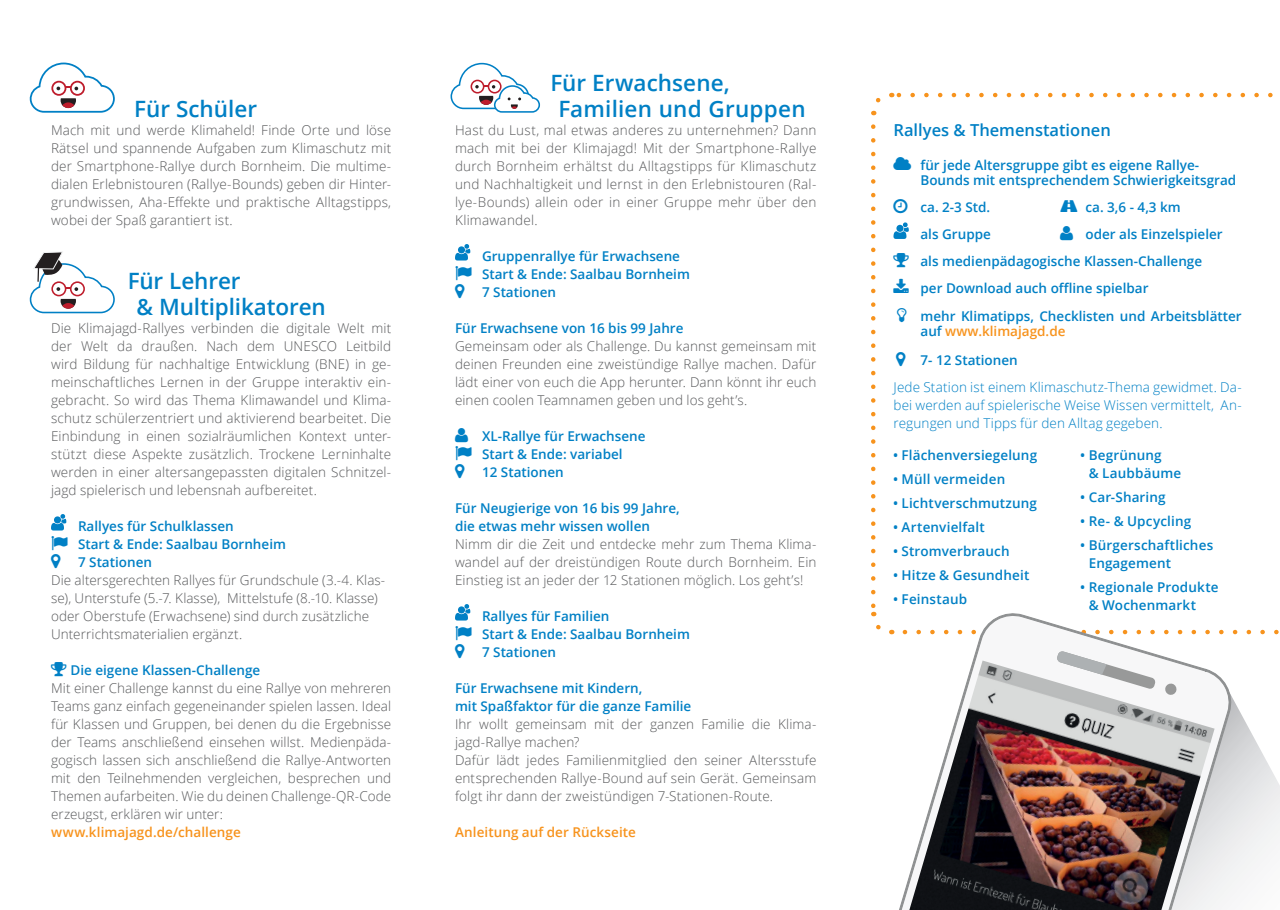
<style>
.page{position:relative;width:1280px;height:910px;background:#fff}
.page>*{position:absolute;margin:0;border:0;box-sizing:border-box;transform-origin:0 0}
.t1{font:600 22.5px/25.5px "Open Sans";color:#0080c5}
.t2{font:600 16.5px "Open Sans";color:#0080c5}
.t3{font:300 13.5px/18px "Open Sans";letter-spacing:.01em;color:#57585a;text-align:justify}
.t4{font:600 13.5px/18px "Open Sans";color:#0080c5}
.t5{font:300 13.5px/18px "Open Sans";letter-spacing:.01em;color:#0080c5;text-align:justify}
.t6{font:600 13.5px "Open Sans";letter-spacing:.005em;color:#f7931d}
.s1{color:#f7931d}
</style>
<div class="page">
<svg style="left:871px;top:98px;width:10px;height:17px"></svg>
<svg style="left:898px;top:93px;width:375px;height:4px"></svg>
<svg style="left:1236px;top:705px;width:44px;height:179px"></svg>
<svg style="left:973px;top:637px;width:263px;height:272px"></svg>
<svg style="left:1057px;top:651px;width:99px;height:9px"></svg>
<img style="left:909px;top:660px;width:305px;height:250px">
<svg style="left:29px;top:62px;width:86px;height:51px"></svg>
<svg style="left:29px;top:251px;width:86px;height:63px"></svg>
<svg style="left:451px;top:62px;width:89px;height:51px"></svg>
<svg style="left:455px;top:244px;width:16px;height:17px"></svg>
<svg style="left:455px;top:604px;width:16px;height:17px"></svg>
<svg style="left:51px;top:514px;width:16px;height:17px"></svg>
<svg style="left:871px;top:127px;width:408px;height:510px"></svg>
<h1 class="t1" style="left:134px;top:95px;width:124px">Für Schüler</h1>
<p class="t3" style="left:51px;top:120px;width:342px">Mach mit und werde Klimaheld! Finde Orte und löse Rätsel und spannende Aufgaben zum Klimaschutz mit der Smartphone-Rallye durch Bornheim. Die multime&shy;dialen Erlebnistouren (Rallye-Bounds) geben dir Hinter&shy;grundwissen, Aha-Effekte und praktische Alltagstipps, wobei der Spaß garantiert ist.</p>
<h1 class="t1" style="left:137px;top:268px;width:191px;text-indent:-9px">Für Lehrer<br>&amp; Multiplikatoren</h1>
<p class="t3" style="left:51px;top:318px;width:342px">Die Klimajagd-Rallyes verbinden die digitale Welt mit der Welt da draußen. Nach dem UNESCO Leitbild wird Bildung für nachhaltige Entwicklung (BNE) in ge&shy;meinschaftliches Lernen in der Gruppe interaktiv ein&shy;gebracht. So wird das Thema Klimawandel und Klima&shy;schutz schülerzentriert und aktivierend bearbeitet. Die Einbindung in einen sozialräumlichen Kontext unter&shy;stützt diese Aspekte zusätzlich. Trockene Lerninhalte werden in einer altersangepassten digitalen Schnitzel&shy;jagd spielerisch und lebensnah aufbereitet.</p>
<p class="t4" style="left:78px;top:516px;width:209px">Rallyes für Schulklassen<br>Start &amp; Ende: Saalbau Bornheim<br>7 Stationen</p>
<p class="t3" style="left:51px;top:570px;width:336px;text-align:left">Die altersgerechten Rallyes für Grundschule (3.-4. Klas&shy;se), Unterstufe (5.-7. Klasse), Mittelstufe (8.-10. Klasse) oder Oberstufe (Erwachsene) sind durch zusätzliche Unterrichtsmaterialien ergänzt.</p>
<p class="t4" style="left:70px;top:660px;width:191px">Die eigene Klassen-Challenge</p>
<p class="t3" style="left:51px;top:678px;width:342px">Mit einer Challenge kannst du eine Rallye von mehreren Teams ganz einfach gegeneinander spielen lassen. Ideal für Klassen und Gruppen, bei denen du die Ergebnisse der Teams anschließend einsehen willst. Medienpäda&shy;gogisch lassen sich anschließend die Rallye-Antworten mit den Teilnehmenden vergleichen, besprechen und Themen aufarbeiten. Wie du deinen Challenge-QR-Code erzeugst, erklären wir unter:</p>
<p class="t6" style="left:51px;top:822px;width:191px">www.klimajagd.de/challenge</p>
<h1 class="t1" style="left:558px;top:70px;width:249px;text-indent:-8px">Für Erwachsene,<br>Familien und Gruppen</h1>
<p class="t3" style="left:455px;top:120px;width:363px">Hast du Lust, mal etwas anderes zu unternehmen? Dann mach mit bei der Klimajagd! Mit der Smartphone-Rallye durch Bornheim erhältst du Alltagstipps für Klimaschutz und Nachhaltigkeit und lernst in den Erlebnistouren (Ral&shy;lye-Bounds) allein oder in einer Gruppe mehr über den Klimawandel.</p>
<p class="t4" style="left:482px;top:246px;width:209px">Gruppenrallye für Erwachsene<br>Start &amp; Ende: Saalbau Bornheim<br>7 Stationen</p>
<p class="t4" style="left:455px;top:318px;width:230px">Für Erwachsene von 16 bis 99 Jahre</p>
<p class="t3" style="left:455px;top:336px;width:363px">Gemeinsam oder als Challenge. Du kannst gemeinsam mit deinen Freunden eine zweistündige Rallye machen. Dafür lädt einer von euch die App herunter. Dann könnt ihr euch einen coolen Teamnamen geben und los geht’s.</p>
<p class="t4" style="left:482px;top:426px;width:165px">XL-Rallye für Erwachsene<br>Start &amp; Ende: variabel<br>12 Stationen</p>
<p class="t4" style="left:455px;top:498px;width:226px">Für Neugierige von 16 bis 99 Jahre, die etwas mehr wissen wollen</p>
<p class="t3" style="left:455px;top:534px;width:363px">Nimm dir die Zeit und entdecke mehr zum Thema Klima&shy;wandel auf der dreistündigen Route durch Bornheim. Ein Einstieg ist an jeder der 12 Stationen möglich. Los geht’s!</p>
<p class="t4" style="left:482px;top:606px;width:209px">Rallyes für Familien<br>Start &amp; Ende: Saalbau Bornheim<br>7 Stationen</p>
<p class="t4" style="left:455px;top:678px;width:238px">Für Erwachsene mit Kindern,<br>mit Spaßfaktor für die ganze Familie</p>
<p class="t3" style="left:455px;top:714px;width:363px;text-align:left">Ihr wollt gemeinsam mit der ganzen Familie die Klima&shy;jagd-Rallye machen?<br>Dafür lädt jedes Familienmitglied den seiner Altersstufe entsprechenden Rallye-Bound auf sein Gerät. Gemeinsam folgt ihr dann der zweistündigen 7-Stationen-Route.</p>
<p class="t6" style="left:455px;top:822px;width:183px">Anleitung auf der Rückseite</p>
<p class="t2" style="left:893px;top:118px;width:219px">Rallyes &amp; Themenstationen</p>
<p class="t4" style="left:920px;top:157px;width:317px;line-height:15px">für jede Altersgruppe gibt es eigene Rallye-<br>Bounds mit entsprechendem Schwierigkeitsgrad</p>
<p class="t4" style="left:920px;top:198px;width:71px">ca. 2-3 Std.</p>
<p class="t4" style="left:1085px;top:198px;width:97px">ca. 3,6 - 4,3 km</p>
<p class="t4" style="left:920px;top:225px;width:72px">als Gruppe</p>
<p class="t4" style="left:920px;top:220px;width:304px;line-height:27px;text-indent:165px">oder als Einzelspieler als medienpädagogische Klassen-Challenge per Download auch offline spielbar</p>
<p class="t4" style="left:920px;top:309px;width:323px;line-height:15px">mehr Klimatipps, Checklisten und Arbeitsblätter auf <span class="s1">www.klimajagd.de</span></p>
<p class="t4" style="left:920px;top:351px;width:99px">7- 12 Stationen</p>
<p class="t5" style="left:893px;top:378px;width:350px">Jede Station ist einem Klimaschutz-Thema gewidmet. Da&shy;bei werden auf spielerische Weise Wissen vermittelt, An&shy;regungen und Tipps für den Alltag gegeben.</p>
<p class="t4" style="left:893px;top:446px;width:146px">• Flächenversiegelung</p>
<p class="t4" style="left:893px;top:470px;width:114px">• Müll vermeiden</p>
<p class="t4" style="left:893px;top:494px;width:145px">• Lichtverschmutzung</p>
<p class="t4" style="left:893px;top:518px;width:93px">• Artenvielfalt</p>
<p class="t4" style="left:893px;top:542px;width:118px">• Stromverbrauch</p>
<p class="t4" style="left:893px;top:566px;width:138px">• Hitze &amp; Gesundheit</p>
<p class="t4" style="left:893px;top:590px;width:76px">• Feinstaub</p>
<p class="t4" style="left:1089px;top:446px;width:94px;text-indent:-9px">• Begrünung<br>&amp; Laubbäume</p>
<p class="t4" style="left:1080px;top:488px;width:87px">• Car-Sharing</p>
<p class="t4" style="left:1080px;top:512px;width:113px">• Re- &amp; Upcycling</p>
<p class="t4" style="left:1089px;top:536px;width:126px;text-indent:-9px">• Bürgerschaftliches<br>Engagement</p>
<p class="t4" style="left:1089px;top:578px;width:131px;text-indent:-9px">• Regionale Produkte &amp; Wochenmarkt</p>
</div>
